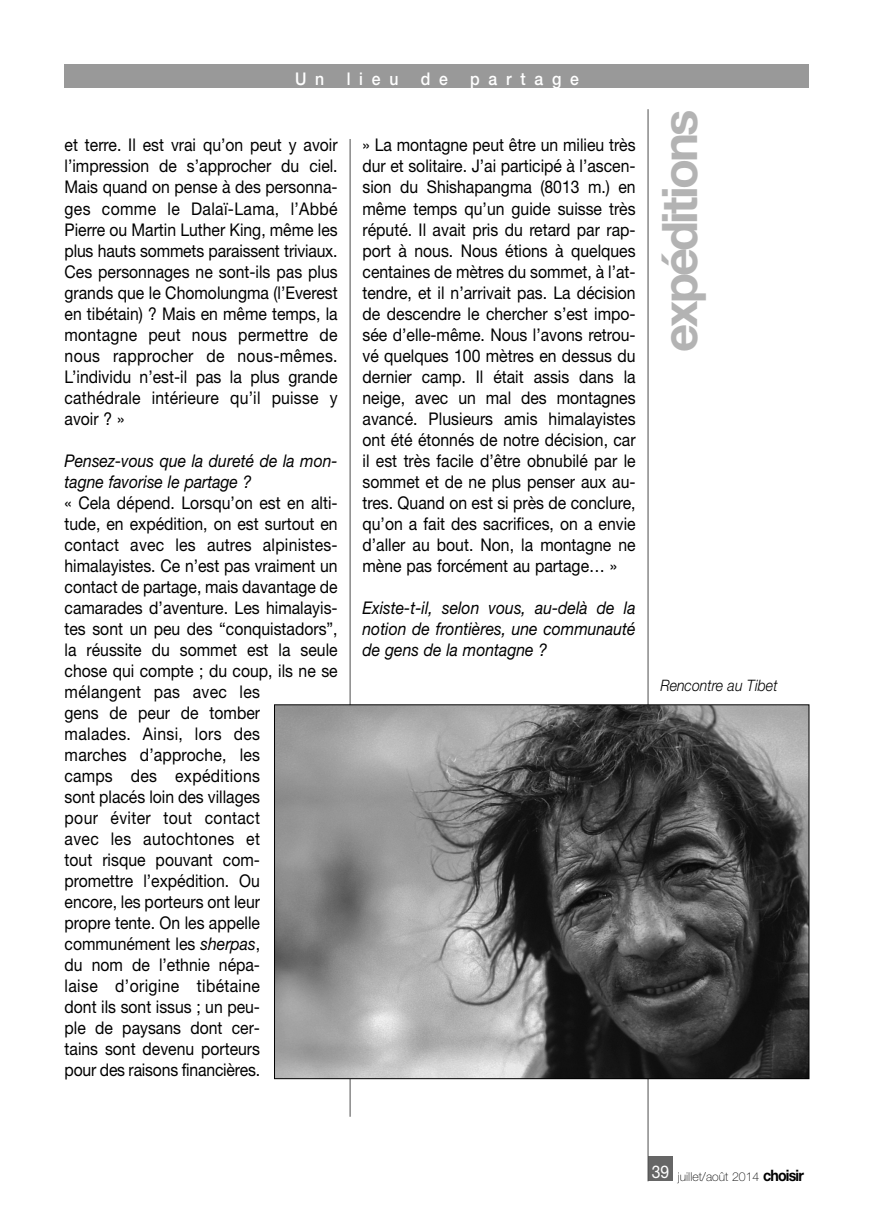
<style>
.page{position:relative;width:874px;height:1221px;background:#fff}
.page>*{position:absolute;margin:0;border:0;box-sizing:border-box;transform-origin:0 0}
.t1{font:700 49px "Helvetica Neue";letter-spacing:-.055em;color:#b3b3b3}
.t2{font:17.5px/21px "Helvetica Neue";color:#000;text-align:justify;scale:.9 1}
.t3{font:italic 17.5px/21px "Helvetica Neue";color:#000;scale:.9 1}
.t4{font:500 17.5px "Helvetica Neue";letter-spacing:.555em;color:#fff;scale:.9 1}
.t5{font:17.5px "Helvetica Neue";color:#fff;scale:.9 1}
.t6{font:italic 300 15.75px "Helvetica Neue";color:#000;scale:.9 1}
.t7{font:100 12.25px "Helvetica Neue";color:#000}
.s1{font-style:italic}
.s2{font-weight:700;font-size:15.75px}
</style>
<div class="page">
<div style="left:64px;top:64px;width:745px;height:24px;background:#999"></div>
<hr style="left:349px;top:139px;width:1px;height:977px;background:#4d4d4d">
<div style="left:647px;top:1156px;width:25px;height:25px;background:#666"></div>
<hr style="left:647px;top:109px;width:1px;height:1072px;background:#4d4d4d">
<img style="left:276px;top:706px;width:531px;height:371px">
<p class="t4" style="left:295px;top:72px;width:34px">U n</p>
<p class="t4" style="left:346px;top:72px;width:59px">lieu</p>
<p class="t4" style="left:420px;top:72px;width:32px">d e</p>
<p class="t4" style="left:470px;top:72px;width:122px">partage</p>
<p class="t2" style="left:64px;top:136px;width:305px">et terre. Il est vrai qu’on peut y avoir l’impression de s’approcher du ciel.<br>Mais quand on pense à des personna&shy;ges comme le Dalaï-Lama, l’Abbé Pierre ou Martin Luther King, même les plus hauts sommets paraissent triviaux.<br>Ces personnages ne sont-ils pas plus grands que le Chomolungma (l’Everest en tibétain) ? Mais en même temps, la montagne peut nous permettre de nous rapprocher de nous-mêmes.<br>L’individu n’est-il pas la plus grande cathédrale intérieure qu’il puisse y avoir ? »</p>
<p class="t3" style="left:64px;top:451px;width:305px">Pensez-vous que la dureté de la mon&shy;tagne favorise le partage ?</p>
<p class="t2" style="left:64px;top:493px;width:305px;text-align:left">« Cela dépend. Lorsqu’on est en alti&shy;tude, en expédition, on est surtout en contact avec les autres alpinistes&shy;himalayistes. Ce n’est pas vraiment un contact de partage, mais davantage de camarades d’aventure. Les himalayis&shy;tes sont un peu des “conquistadors”, la réussite du sommet est la seule chose qui compte ; du coup, ils ne se mélangent pas avec les<br>gens de peur de tomber<br>malades. Ainsi, lors des<br>marches d’approche, les<br>camps des expéditions<br>sont placés loin des villages<br>pour éviter tout contact<br>avec les autochtones et<br>tout risque pouvant com-<br>promettre l’expédition. Ou<br>encore, les porteurs ont leur<br>propre tente. On les appelle communément les <span class="s1">sherpas</span>,<br>du nom de l’ethnie népa-<br>laise d’origine tibétaine<br>dont ils sont issus ; un peu-<br>ple de paysans dont cer-<br>tains sont devenu porteurs<br>pour des raisons financières.</p>
<p class="t2" style="left:362px;top:136px;width:305px">» La montagne peut être un milieu très dur et solitaire. J’ai participé à l’ascen&shy;sion du Shishapangma (8013 m.) en même temps qu’un guide suisse très réputé. Il avait pris du retard par rap&shy;port à nous. Nous étions à quelques centaines de mètres du sommet, à l’at&shy;tendre, et il n’arrivait pas. La décision de descendre le chercher s’est impo&shy;sée d’elle-même. Nous l’avons retrou&shy;vé quelques 100 mètres en dessus du dernier camp. Il était assis dans la neige, avec un mal des montagnes avancé. Plusieurs amis himalayistes ont été étonnés de notre décision, car il est très facile d’être obnubilé par le sommet et de ne plus penser aux au&shy;tres. Quand on est si près de conclure, qu’on a fait des sacrifices, on a envie d’aller au bout. Non, la montagne ne mène pas forcément au partage… »</p>
<p class="t3" style="left:362px;top:598px;width:305px;text-align:justify">Existe-t-il, selon vous, au-delà de la notion de frontières, une communauté de gens de la montagne ?</p>
<h1 class="t1" style="left:649px;top:352px;width:245px;rotate:-90deg">expéditions</h1>
<p class="t6" style="left:660px;top:675px;width:131px">Rencontre au Tibet</p>
<p class="t5" style="left:651px;top:1165px;width:21px">39</p>
<p class="t7" style="left:677px;top:1172px;width:128px">juillet/août 2014 <span class="s2">choisir</span></p>
</div>
